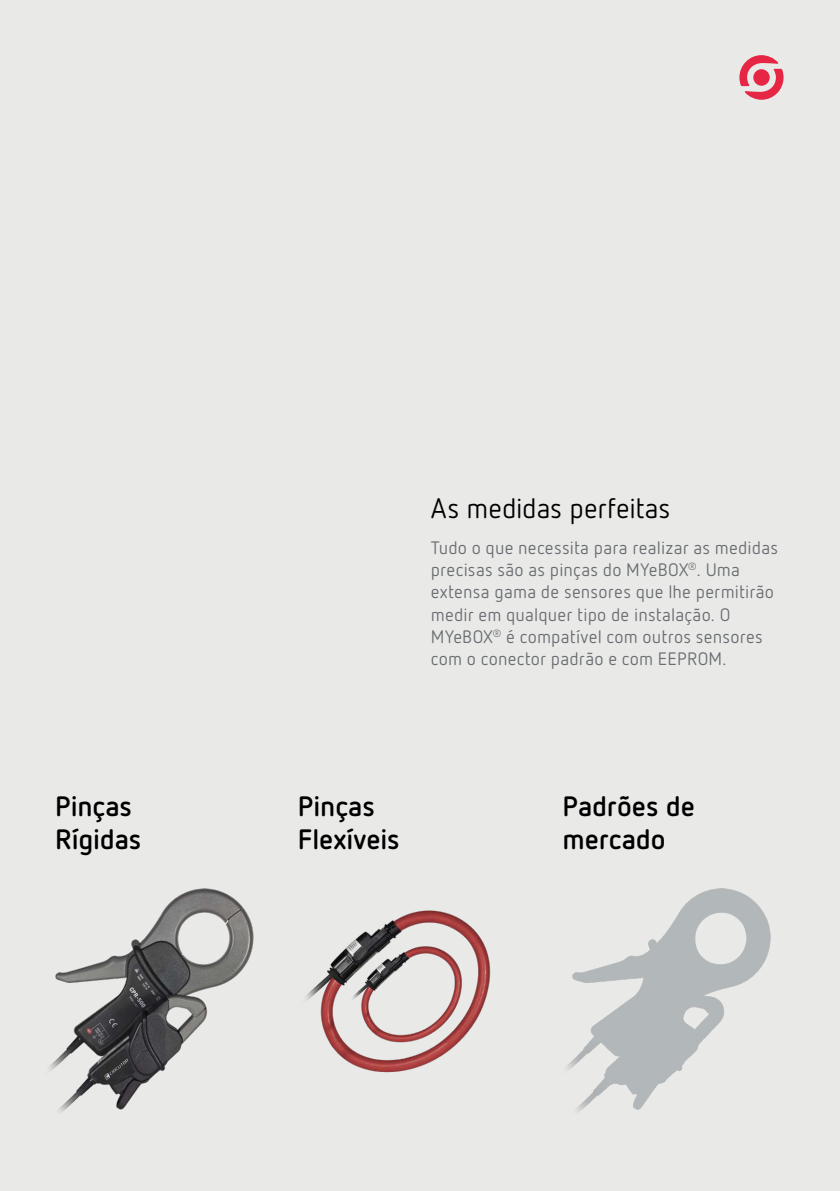
<style>
.page{position:relative;width:840px;height:1191px;background:#fff}
.page>*{position:absolute;margin:0;border:0;box-sizing:border-box;transform-origin:0 0}
.t1{font:700 28px/33px "Netto Pro";letter-spacing:-.005em;color:#000}
.t2{font:28px "Netto Pro";letter-spacing:-.005em;color:#000}
.t3{font:18px/22px "Netto Pro";letter-spacing:.01em;color:#6a6d71}
</style>
<div class="page">
<div style="left:0;top:0;width:839px;height:1191px;background:#e9eae8"></div>
<img style="left:305px;top:910px;width:186px;height:163px">
<img style="left:49px;top:888px;width:205px;height:225px">
<img style="left:566px;top:888px;width:205px;height:224px">
<svg style="left:739px;top:55px;width:44px;height:45px"></svg>
<h1 class="t2" style="left:430px;top:490px;width:241px">As medidas perfeitas</h1>
<p class="t3" style="left:430px;top:536px;width:348px">Tudo o que necessita para realizar as medidas precisas são as pinças do MYeBOX<sup>®</sup>. Uma extensa gama de sensores que lhe permitirão medir em qualquer tipo de instalação. O MYeBOX<sup>®</sup> é compatível com outros sensores com o conector padrão e com EEPROM.</p>
<h1 class="t1" style="left:55px;top:788px;width:88px">Pinças<br>Rígidas</h1>
<h1 class="t1" style="left:298px;top:788px;width:103px">Pinças<br>Flexíveis</h1>
<h1 class="t1" style="left:562px;top:788px;width:134px">Padrões de mercado</h1>
</div>
